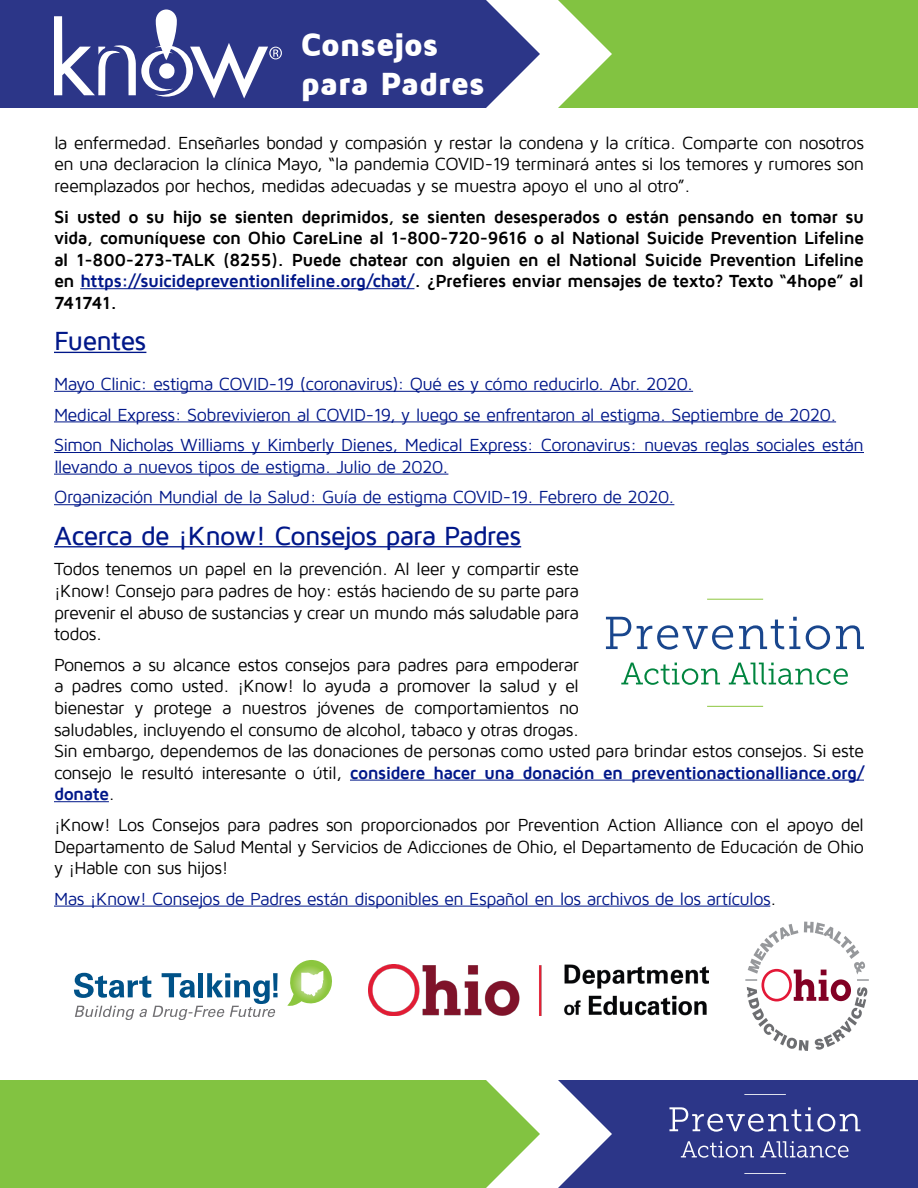
<style>
.page{position:relative;width:918px;height:1188px;background:#fff}
.page>*{position:absolute;margin:0;border:0;box-sizing:border-box;transform-origin:0 0}
.t1{font:900 33px/39.6px "Maven Pro";letter-spacing:-.015em;color:#fff}
.t2{font:500 27px "Maven Pro";letter-spacing:-.035em;color:#001789}
.t3{font:18px/21.6px "Maven Pro";letter-spacing:-.035em;color:#000;text-align:justify}
.t4{font:18px/30.6px "Maven Pro";letter-spacing:-.035em;color:#001789}
.t5{font:700 18px/21.6px "Maven Pro";letter-spacing:-.03em;color:#000;text-align:justify}
.s1{color:#001789}
.s2{font-weight:700;color:#001789}
.s3{color:#000}
</style>
<div class="page">
<div style="left:0;top:1080px;width:540px;height:108px;background:#82c341"></div>
<svg style="left:0;top:0;width:540px;height:108px;background:#3b4490"></svg>
<svg style="left:558px;top:0;width:360px;height:108px;background:#8cc851"></svg>
<svg style="left:558px;top:1080px;width:360px;height:108px;background:#444c95"></svg>
<hr style="left:744px;top:1094px;width:42px;height:1px;background:#fff">
<hr style="left:744px;top:1173px;width:42px;height:1px;background:#fff">
<svg style="left:54px;top:10px;width:228px;height:88px"></svg>
<hr style="left:80px;top:288px;width:334px;height:1px;background:#001789">
<hr style="left:54px;top:352px;width:92px;height:1px;background:#001789">
<hr style="left:54px;top:391px;width:639px;height:1px;background:#001789">
<hr style="left:54px;top:421px;width:782px;height:1px;background:#001789">
<hr style="left:54px;top:452px;width:810px;height:1px;background:#001789">
<hr style="left:54px;top:474px;width:394px;height:1px;background:#001789">
<hr style="left:54px;top:504px;width:620px;height:1px;background:#001789">
<hr style="left:54px;top:546px;width:467px;height:1px;background:#001789">
<hr style="left:350px;top:780px;width:514px;height:1px;background:#001789">
<hr style="left:54px;top:801px;width:55px;height:1px;background:#001789">
<hr style="left:54px;top:906px;width:716px;height:1px;background:#001789">
<svg style="left:606px;top:617px;width:25px;height:32px"></svg>
<svg style="left:637px;top:625px;width:96px;height:25px"></svg>
<svg style="left:739px;top:617px;width:61px;height:32px"></svg>
<svg style="left:806px;top:625px;width:24px;height:25px"></svg>
<svg style="left:836px;top:625px;width:28px;height:24px"></svg>
<svg style="left:621px;top:663px;width:99px;height:22px"></svg>
<svg style="left:729px;top:663px;width:119px;height:22px"></svg>
<hr style="left:707px;top:599px;width:56px;height:1px;background:#8dc63f">
<hr style="left:707px;top:706px;width:56px;height:1px;background:#8dc63f">
<svg style="left:74px;top:973px;width:204px;height:47px"></svg>
<svg style="left:287px;top:960px;width:45px;height:46px"></svg>
<svg style="left:745px;top:922px;width:124px;height:129px"></svg>
<img style="left:369px;top:964px;width:340px;height:52px">
<h1 class="t1" style="left:300px;top:25px;width:186px">Consejos para Padres</h1>
<p class="t3" style="left:54px;top:132px;width:812px">la enfermedad. Enseñarles bondad y compasión y restar la condena y la crítica. Comparte con nosotros en una declaracion la clínica Mayo, “la pandemia COVID-19 terminará antes si los temores y rumores son reemplazados por hechos, medidas adecuadas y se muestra apoyo el uno al otro”.</p>
<p class="t5" style="left:54px;top:206px;width:812px">Si usted o su hijo se sienten deprimidos, se sienten desesperados o están pensando en tomar su vida, comuníquese con Ohio CareLine al 1-800-720-9616 o al National Suicide Prevention Lifeline al 1-800-273-TALK (8255). Puede chatear con alguien en el National Suicide Prevention Lifeline en <span class="s1">https://suicidepreventionlifeline.org/chat/</span>. ¿Prefieres enviar mensajes de texto? Texto “4hope” al 741741.</p>
<h2 class="t2" style="left:54px;top:327px;width:94px">Fuentes</h2>
<p class="t4" style="left:54px;top:369px;width:812px">Mayo Clinic: estigma COVID-19 (coronavirus): Qué es y cómo reducirlo. Abr. 2020.<br>Medical Express: Sobrevivieron al COVID-19, y luego se enfrentaron al estigma. Septiembre de 2020.<br>Simon Nicholas Williams y Kimberly Dienes, Medical Express: Coronavirus: nuevas reglas sociales están</p>
<p class="t4" style="left:54px;top:452px;width:622px">llevando a nuevos tipos de estigma. Julio de 2020.<br>Organización Mundial de la Salud: Guía de estigma COVID-19. Febrero de 2020.</p>
<h2 class="t2" style="left:54px;top:521px;width:469px">Acerca de ¡Know! Consejos para Padres</h2>
<p class="t3" style="left:54px;top:559px;width:527px">Todos tenemos un papel en la prevención. Al leer y compartir este ¡Know! Consejo para padres de hoy: estás haciendo de su parte para prevenir el abuso de sustancias y crear un mundo más saludable para todos.</p>
<p class="t3" style="left:54px;top:654px;width:812px;text-align:left">Ponemos a su alcance estos consejos para padres para empoderar<br>a padres como usted. ¡Know! lo ayuda a promover la salud y el<br>bienestar y protege a nuestros jóvenes de comportamientos no<br>saludables, incluyendo el consumo de alcohol, tabaco y otras drogas.<br>Sin embargo, dependemos de las donaciones de personas como usted para brindar estos consejos. Si este consejo le resultó interesante o útil, <span class="s2">considere hacer una donación en preventionactionalliance.org/ donate</span>.</p>
<p class="t3" style="left:54px;top:814px;width:812px">¡Know! Los Consejos para padres son proporcionados por Prevention Action Alliance con el apoyo del Departamento de Salud Mental y Servicios de Adicciones de Ohio, el Departamento de Educación de Ohio y ¡Hable con sus hijos!</p>
<p class="t4" style="left:54px;top:884px;width:724px">Mas ¡Know! Consejos de Padres están disponibles en Español en los archivos de los artículos<span class="s3">.</span></p>
</div>
